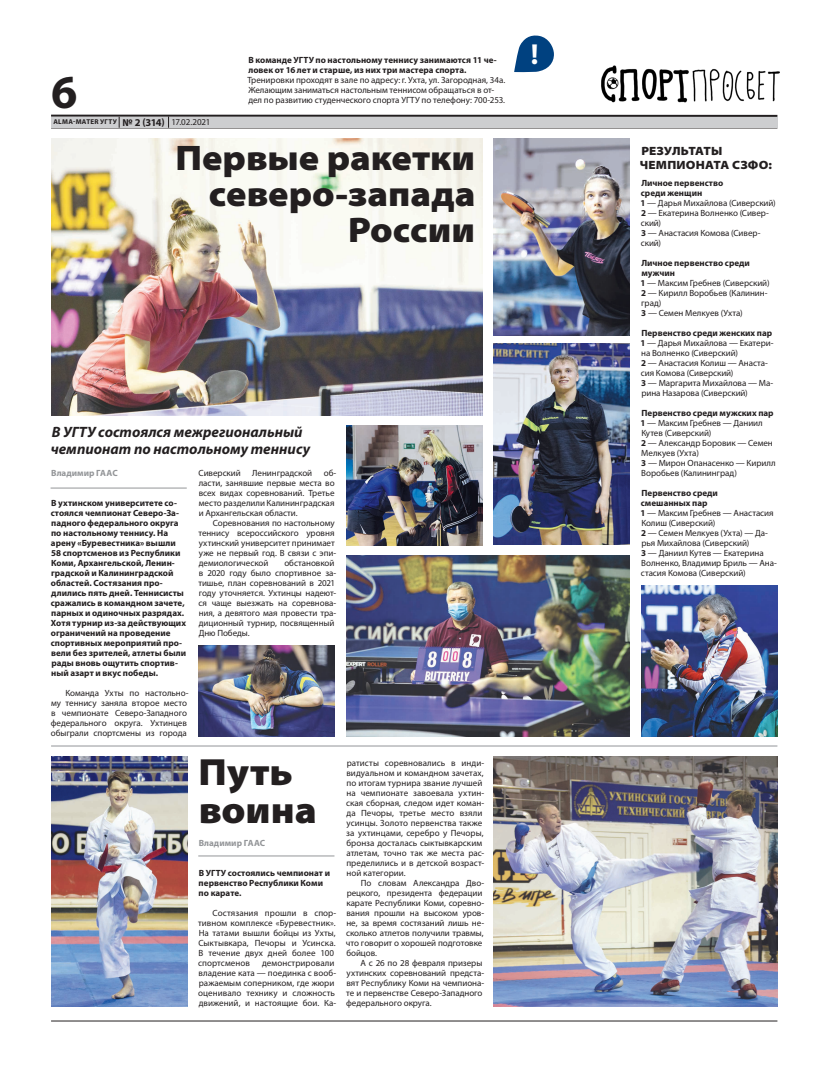
<style>
.page{position:relative;width:820px;height:1078px;background:#fff}
.page>*{position:absolute;margin:0;border:0;box-sizing:border-box;transform-origin:0 0}
.t1{font:700 47.4px "Myriad Pro";color:#231f20}
.t2{font:900 semi-expanded 38px/38px "Myriad Pro";letter-spacing:-.005em;color:#231f20}
.t3{font:900 semi-expanded 35.6px/35.6px "Myriad Pro";color:#231f20;text-align:right}
.t4{font:700 29px "Myriad Pro";color:#fff}
.t5{font:italic 700 15px/17px "Myriad Pro";color:#231f20}
.t6{font:900 semi-expanded 12px/14.4px "Myriad Pro";letter-spacing:.015em;color:#231f20}
.t7{font:9px/10px "Myriad Pro";letter-spacing:-.005em;color:#231f20}
.t8{font:700 9px/10px "Myriad Pro";color:#231f20}
.t9{font:700 9px "Myriad Pro";letter-spacing:.005em;color:#939598}
.t10{font:700 7px "Myriad Pro";letter-spacing:.04em;color:#231f20}
.s1{font-size:10.5px}
.s2{font-weight:400;font-size:9px}
.s3{font-weight:700}
</style>
<div class="page">
<hr style="left:51px;top:128px;width:726px;height:1px;background:#231f20">
<hr style="left:51px;top:115px;width:726px;height:2px;background:#231f20">
<div style="left:51px;top:117px;width:726px;height:11px;background:#cdced0"></div>
<svg style="left:168px;top:116px;width:1px;height:12px"></svg>
<hr style="left:51px;top:1020px;width:726px;height:1px;background:#231f20">
<img style="left:601px;top:65px;width:179px;height:37px">
<svg style="left:514px;top:35px;width:40px;height:37px"></svg>
<img style="left:493px;top:756px;width:284px;height:249px">
<img style="left:51px;top:756px;width:136px;height:249px">
<hr style="left:51px;top:745px;width:726px;height:1px;background:#939598">
<img style="left:52px;top:138px;width:430px;height:277px">
<img style="left:198px;top:645px;width:136px;height:90px">
<img style="left:346px;top:555px;width:283px;height:180px">
<img style="left:493px;top:138px;width:136px;height:197px">
<img style="left:493px;top:343px;width:136px;height:201px">
<img style="left:641px;top:585px;width:136px;height:150px">
<img style="left:346px;top:425px;width:136px;height:120px">
<hr style="left:51px;top:488px;width:136px;height:1px;background:#939598">
<hr style="left:198px;top:855px;width:136px;height:1px;background:#939598">
<h1 class="t1" style="left:51px;top:61px;width:28px">6</h1>
<p class="t10" style="left:53px;top:117px;width:158px">ALMA-MATER УГТУ <span class="s1">№ 2 (314)</span> <span class="s2">17.02.2021</span></p>
<p class="t8" style="left:248px;top:55px;width:250px">В команде УГТУ по настольному теннису занимаются 11 че-</p>
<p class="t8" style="left:248px;top:65px;width:219px">ловек от 16 лет и старше, из них три мастера спорта.</p>
<p class="t7" style="left:247px;top:75px;width:259px">Тренировки проходят в зале по адресу: г. Ухта, ул. Загородная, 34а.<br>Желающим заниматься настольным теннисом обращаться в от&shy;дел по развитию студенческого спорта УГТУ по телефону: 700-253.</p>
<h3 class="t3" style="left:175px;top:141px;width:301px">Первые ракетки северо-запада<br>России</h3>
<h3 class="t4" style="left:530px;top:35px;width:9px">!</h3>
<h3 class="t5" style="left:51px;top:423px;width:261px">В УГТУ состоялся межрегиональный чемпионат по настольному теннису</h3>
<p class="t9" style="left:51px;top:467px;width:68px">Владимир ГААС</p>
<p class="t8" style="left:51px;top:497px;width:137px">В ухтинском университете со&shy;стоялся чемпионат Северо-За&shy;падного федерального округа по настольному теннису. На арену «Буревестника» вышли<br>58 спортсменов из Республики<br>Коми, Архангельской, Ленин&shy;градской и Калининградской областей. Состязания про&shy;длились пять дней. Теннисисты сражались в командном зачете, парных и одиночных разрядах.<br>Хотя турнир из-за действующих ограничений на проведение спортивных мероприятий про&shy;вели без зрителей, атлеты были рады вновь ощутить спортив&shy;ный азарт и вкус победы.</p>
<p class="t7" style="left:51px;top:687px;width:139px;text-indent:15px">Команда Ухты по настольно&shy;му теннису заняла второе место в чемпионате Северо-Западного федерального округа. Ухтинцев обыграли спортсмены из города</p>
<p class="t7" style="left:199px;top:467px;width:139px;text-indent:125px">об&shy;ласти, занявшие первые места во всех видах соревнований. Третье место разделили Калининградская и Архангельская области.</p>
<p class="t7" style="left:198px;top:517px;width:139px;text-indent:14px">Соревнования по настольному теннису всероссийского уровня ухтинский университет принимает уже не первый год. В связи с эпи&shy;демиологической</p>
<p class="t7" style="left:198px;top:467px;width:44px">Сиверский</p>
<p class="t7" style="left:252px;top:467px;width:61px">Ленинградской</p>
<p class="t7" style="left:198px;top:557px;width:139px;text-indent:86px">обстановкой в 2020 году было спортивное за&shy;тишье, план соревнований в 2021 году уточняется. Ухтинцы надеют&shy;ся чаще выезжать на соревнова&shy;ния, а девятого мая провести тра&shy;диционный турнир, посвященный<br>Дню Победы.</p>
<h2 class="t2" style="left:198px;top:753px;width:120px">Путь воина</h2>
<p class="t9" style="left:199px;top:837px;width:68px">Владимир ГААС</p>
<p class="t8" style="left:198px;top:867px;width:133px">В УГТУ состоялись чемпионат и первенство Республики Коми по карате.</p>
<p class="t7" style="left:198px;top:907px;width:140px;text-indent:14px">Состязания прошли в спор&shy;тивном комплексе «Буревестник».<br>На татами вышли бойцы из Ухты,<br>Сыктывкара, Печоры и Усинска.<br>В течение двух дней более 100 спортсменов</p>
<p class="t7" style="left:198px;top:957px;width:139px;text-indent:64px">демонстрировали владение ката — поединка с вооб&shy;ражаемым соперником, где жюри оценивало технику и сложность движений, и настоящие бои. Ка-</p>
<p class="t7" style="left:346px;top:757px;width:140px">ратисты соревновались в инди&shy;видуальном и командном зачетах, по итогам турнира звание лучшей на чемпионате завоевала ухтин&shy;ская сборная, следом идет коман&shy;да Печоры, третье место взяли усинцы. Золото первенства также за ухтинцами, серебро у Печоры, бронза досталась сыктывкарским атлетам, точно так же места рас&shy;пределились и в детской возраст&shy;ной категории.</p>
<p class="t7" style="left:346px;top:877px;width:140px;text-indent:15px">По словам Александра Дво&shy;рецкого, президента федерации карате Республики Коми, соревно&shy;вания прошли на высоком уров&shy;не, за время состязаний лишь не&shy;сколько атлетов получили травмы, что говорит о хорошей подготовке бойцов.</p>
<p class="t7" style="left:346px;top:957px;width:140px;text-indent:14px">А с 26 по 28 февраля призеры ухтинских соревнований предста&shy;вят Республику Коми на чемпиона&shy;те и первенстве Северо-Западного федерального округа.</p>
<h3 class="t6" style="left:639px;top:143px;width:134px">РЕЗУЛЬТАТЫ<br>ЧЕМПИОНАТА СЗФО:</h3>
<p class="t7" style="left:640px;top:177px;width:137px"><span class="s3">Личное первенство<br>среди женщин<br>1</span> — Дарья Михайлова (Сиверский)<br><span class="s3">2</span> — Екатерина Волненко (Сивер&shy;ский)<br><span class="s3">3</span> — Анастасия Комова (Сивер&shy;ский)</p>
<p class="t7" style="left:640px;top:257px;width:130px"><span class="s3">Личное первенство среди мужчин<br>1</span> — Максим Гребнев (Сиверский)<br><span class="s3">2</span> — Кирилл Воробьев (Калинин&shy;град)<br><span class="s3">3</span> — Семен Мелкуев (Ухта)</p>
<p class="t7" style="left:640px;top:327px;width:134px"><span class="s3">Первенство среди женских пар<br>1</span> — Дарья Михайлова — Екатери&shy;на Волненко (Сиверский)<br><span class="s3">2</span> — Анастасия Колиш — Анаста&shy;сия Комова (Сиверский)<br><span class="s3">3</span> — Маргарита Михайлова — Ма&shy;рина Назарова (Сиверский)</p>
<p class="t7" style="left:640px;top:407px;width:136px"><span class="s3">Первенство среди мужских пар<br>1</span> — Максим Гребнев — Даниил<br>Кутев (Сиверский)<br><span class="s3">2</span> — Александр Боровик — Семен<br>Мелкуев (Ухта)<br><span class="s3">3</span> — Мирон Опанасенко — Кирилл<br>Воробьев (Калининград)</p>
<p class="t7" style="left:640px;top:487px;width:138px"><span class="s3">Первенство среди<br>смешанных пар<br>1</span> — Максим Гребнев — Анастасия<br>Колиш (Сиверский)<br><span class="s3">2</span> — Семен Мелкуев (Ухта) — Да&shy;рья Михайлова (Сиверский)<br><span class="s3">3</span> — Даниил Кутев — Екатерина<br>Волненко, Владимир Бриль — Ана&shy;стасия Комова (Сиверский)</p>
</div>
